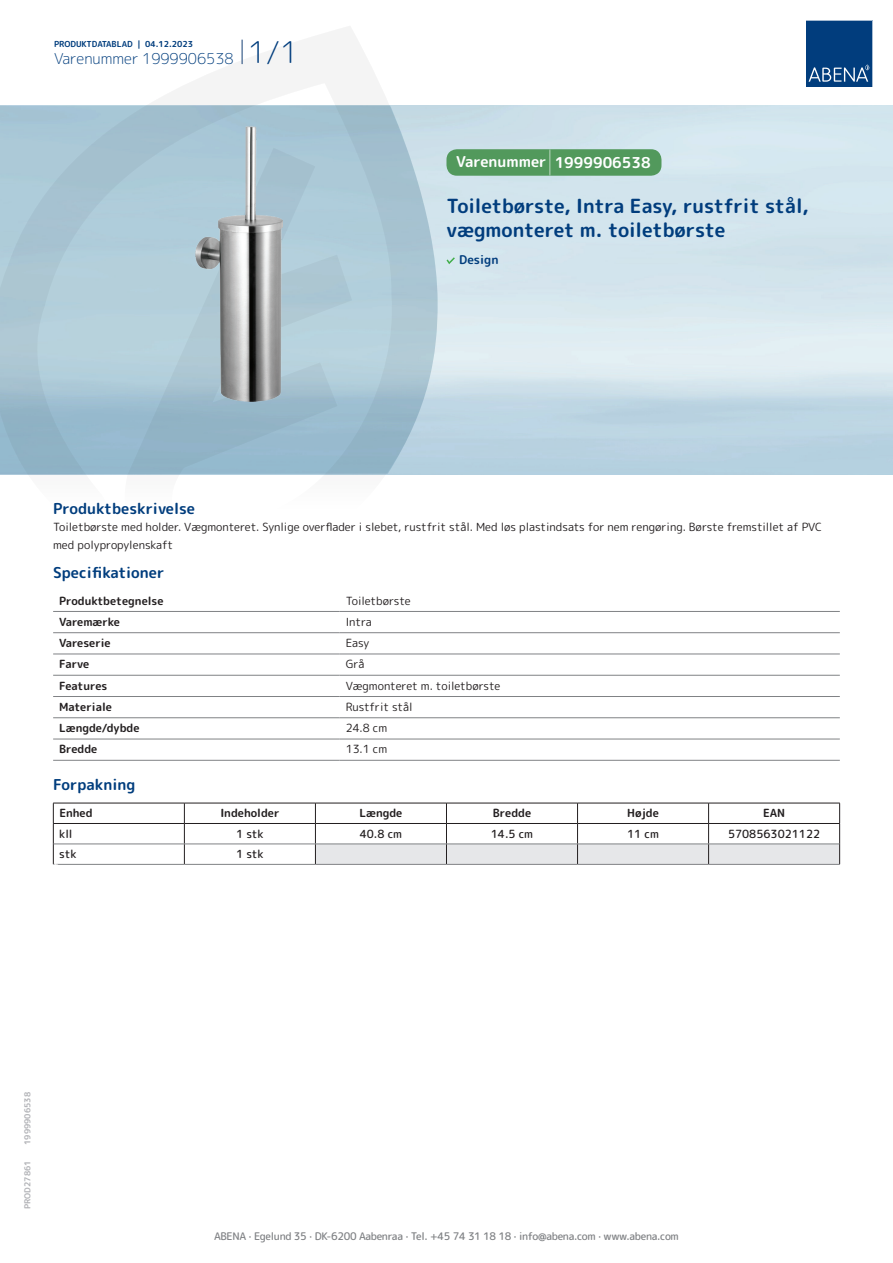
<style>
.page{position:relative;width:893px;height:1263px;background:#fff}
.page>*{position:absolute;margin:0;border:0;box-sizing:border-box;transform-origin:0 0}
.t1{font:700 19.5px/24px "Rounded Mplus 1 c";color:#013d7d}
.t2{font:700 15px "Rounded Mplus 1 c";color:#013d7d}
.t3{font:300 15px "Rounded Mplus 1 c";color:#013d7d}
.t4{font:700 15px "Rounded Mplus 1 c";color:#fff}
.t5{font:700 12px "Rounded Mplus 1 c";color:#013d7d}
.t6{font:11.25px/18px "Rounded Mplus 1 c";color:#231f20}
.t7{font:700 11.25px "Rounded Mplus 1 c";color:#231f20}
.t8{font:500 11.25px "Rounded Mplus 1 c";color:#231f20}
.t9{font:500 10.5px "Rounded Mplus 1 c";letter-spacing:-.03em;color:#808285}
.t10{font:700 10.5px "Rounded Mplus 1 c";color:#fff}
.t11{font:700 8.25px "Rounded Mplus 1 c";color:#013d7d}
.t12{font:700 8.25px "Rounded Mplus 1 c";color:#b2b3b7}
.s1{font-size:30px}
.s2{font-size:25.5px}
</style>
<div class="page">
<svg style="left:0;top:26px;width:439px;height:449px"></svg>
<svg style="left:0;top:106px;width:438px;height:368px;background:#a8c5d4"></svg>
<svg style="left:242px;top:40px;width:1px;height:24px"></svg>
<svg style="left:806px;top:20px;width:67px;height:67px;background:#144b86"></svg>
<img style="left:196px;top:127px;width:86px;height:275px">
<hr style="left:53px;top:611px;width:287px;height:1px;background:#808285">
<hr style="left:340px;top:611px;width:500px;height:1px;background:#808285">
<hr style="left:53px;top:632px;width:287px;height:1px;background:#808285">
<hr style="left:340px;top:632px;width:500px;height:1px;background:#808285">
<hr style="left:53px;top:654px;width:287px;height:1px;background:#808285">
<hr style="left:340px;top:654px;width:500px;height:1px;background:#808285">
<hr style="left:53px;top:675px;width:287px;height:1px;background:#808285">
<hr style="left:340px;top:675px;width:500px;height:1px;background:#808285">
<hr style="left:53px;top:696px;width:287px;height:1px;background:#808285">
<hr style="left:340px;top:696px;width:500px;height:1px;background:#808285">
<hr style="left:53px;top:717px;width:287px;height:1px;background:#808285">
<hr style="left:340px;top:717px;width:500px;height:1px;background:#808285">
<hr style="left:53px;top:739px;width:287px;height:1px;background:#808285">
<hr style="left:340px;top:739px;width:500px;height:1px;background:#808285">
<hr style="left:53px;top:760px;width:287px;height:1px;background:#808285">
<hr style="left:340px;top:760px;width:500px;height:1px;background:#808285">
<hr style="left:53px;top:803px;width:131px;height:1px;background:#231f20">
<hr style="left:184px;top:803px;width:131px;height:1px;background:#231f20">
<hr style="left:53px;top:823px;width:131px;height:1px;background:#231f20">
<hr style="left:184px;top:823px;width:131px;height:1px;background:#231f20">
<svg style="left:53px;top:803px;width:1px;height:61px"></svg>
<svg style="left:184px;top:803px;width:1px;height:61px"></svg>
<svg style="left:315px;top:803px;width:525px;height:61px"></svg>
<hr style="left:54px;top:844px;width:130px;height:1px;background:#808285">
<hr style="left:184px;top:844px;width:131px;height:1px;background:#808285">
<hr style="left:315px;top:844px;width:131px;height:1px;background:#808285">
<hr style="left:446px;top:844px;width:131px;height:1px;background:#808285">
<hr style="left:577px;top:844px;width:132px;height:1px;background:#808285">
<hr style="left:709px;top:844px;width:130px;height:1px;background:#808285">
<hr style="left:53px;top:864px;width:131px;height:1px;background:#808285">
<hr style="left:184px;top:864px;width:131px;height:1px;background:#808285">
<hr style="left:315px;top:864px;width:131px;height:1px;background:#808285">
<hr style="left:446px;top:864px;width:131px;height:1px;background:#808285">
<hr style="left:577px;top:864px;width:132px;height:1px;background:#808285">
<hr style="left:709px;top:864px;width:131px;height:1px;background:#808285">
<svg style="left:446px;top:257px;width:9px;height:7px"></svg>
<div style="left:446px;top:149px;width:215px;height:27px;background:#52995c;border-radius:10px"></div>
<p class="t11" style="left:54px;top:38px;width:141px">PRODUKTDATABLAD | 04.12.2023</p>
<h2 class="t3" style="left:54px;top:48px;width:246px">Varenummer 1999906538 <span class="s1">1/1</span></h2>
<h2 class="t4" style="left:456px;top:152px;width:196px">Varenummer <span class="s2">|</span> 1999906538</h2>
<h1 class="t1" style="left:446px;top:194px;width:364px">Toiletbørste, Intra Easy, rustfrit stål, vægmonteret m. toiletbørste</h1>
<p class="t5" style="left:459px;top:251px;width:41px">Design</p>
<h2 class="t2" style="left:53px;top:498px;width:143px">Produktbeskrivelse</h2>
<p class="t6" style="left:53px;top:517px;width:770px">Toiletbørste med holder. Vægmonteret. Synlige overflader i slebet, rustfrit stål. Med løs plastindsats for nem rengøring. Børste fremstillet af PVC med polypropylenskaft</p>
<h2 class="t2" style="left:53px;top:562px;width:113px">Specifikationer</h2>
<p class="t7" style="left:59px;top:592px;width:106px">Produktbetegnelse</p>
<p class="t6" style="left:346px;top:591px;width:67px">Toiletbørste</p>
<p class="t7" style="left:59px;top:614px;width:62px">Varemærke</p>
<p class="t6" style="left:346px;top:613px;width:28px">Intra</p>
<p class="t7" style="left:59px;top:635px;width:53px">Vareserie</p>
<p class="t6" style="left:346px;top:634px;width:25px">Easy</p>
<p class="t7" style="left:59px;top:656px;width:32px">Farve</p>
<p class="t6" style="left:346px;top:655px;width:20px">Grå</p>
<p class="t7" style="left:59px;top:678px;width:50px">Features</p>
<p class="t6" style="left:346px;top:676px;width:156px">Vægmonteret m. toiletbørste</p>
<p class="t7" style="left:59px;top:699px;width:54px">Materiale</p>
<p class="t6" style="left:346px;top:698px;width:69px">Rustfrit stål</p>
<p class="t7" style="left:59px;top:720px;width:82px">Længde/dybde</p>
<p class="t6" style="left:346px;top:719px;width:43px">24.8 cm</p>
<p class="t7" style="left:59px;top:741px;width:40px">Bredde</p>
<p class="t6" style="left:346px;top:740px;width:43px">13.1 cm</p>
<h2 class="t2" style="left:53px;top:774px;width:84px">Forpakning</h2>
<p class="t7" style="left:59px;top:805px;width:35px">Enhed</p>
<p class="t7" style="left:220px;top:805px;width:61px">Indeholder</p>
<p class="t7" style="left:359px;top:805px;width:44px">Længde</p>
<p class="t7" style="left:493px;top:805px;width:40px">Bredde</p>
<p class="t7" style="left:627px;top:805px;width:33px">Højde</p>
<p class="t7" style="left:763px;top:805px;width:24px">EAN</p>
<p class="t8" style="left:59px;top:826px;width:15px">kll</p>
<p class="t8" style="left:236px;top:826px;width:29px">1 stk</p>
<p class="t8" style="left:360px;top:826px;width:44px">40.8 cm</p>
<p class="t8" style="left:491px;top:826px;width:44px">14.5 cm</p>
<p class="t8" style="left:627px;top:826px;width:33px">11 cm</p>
<p class="t8" style="left:728px;top:826px;width:94px">5708563021122</p>
<p class="t8" style="left:59px;top:846px;width:19px">stk</p>
<p class="t8" style="left:236px;top:846px;width:29px">1 stk</p>
<p class="t10" style="left:53px;top:860px;width:7px">*</p>
<p class="t12" style="left:22px;top:1145px;width:54px;rotate:-90deg">1999906538</p>
<p class="t12" style="left:22px;top:1209px;width:50px;rotate:-90deg">PROD27861</p>
<p class="t9" style="left:214px;top:1229px;width:466px">ABENA · Egelund 35 · DK-6200 Aabenraa · Tel. +45 74 31 18 18 · info@abena.com · www.abena.com</p>
</div>
